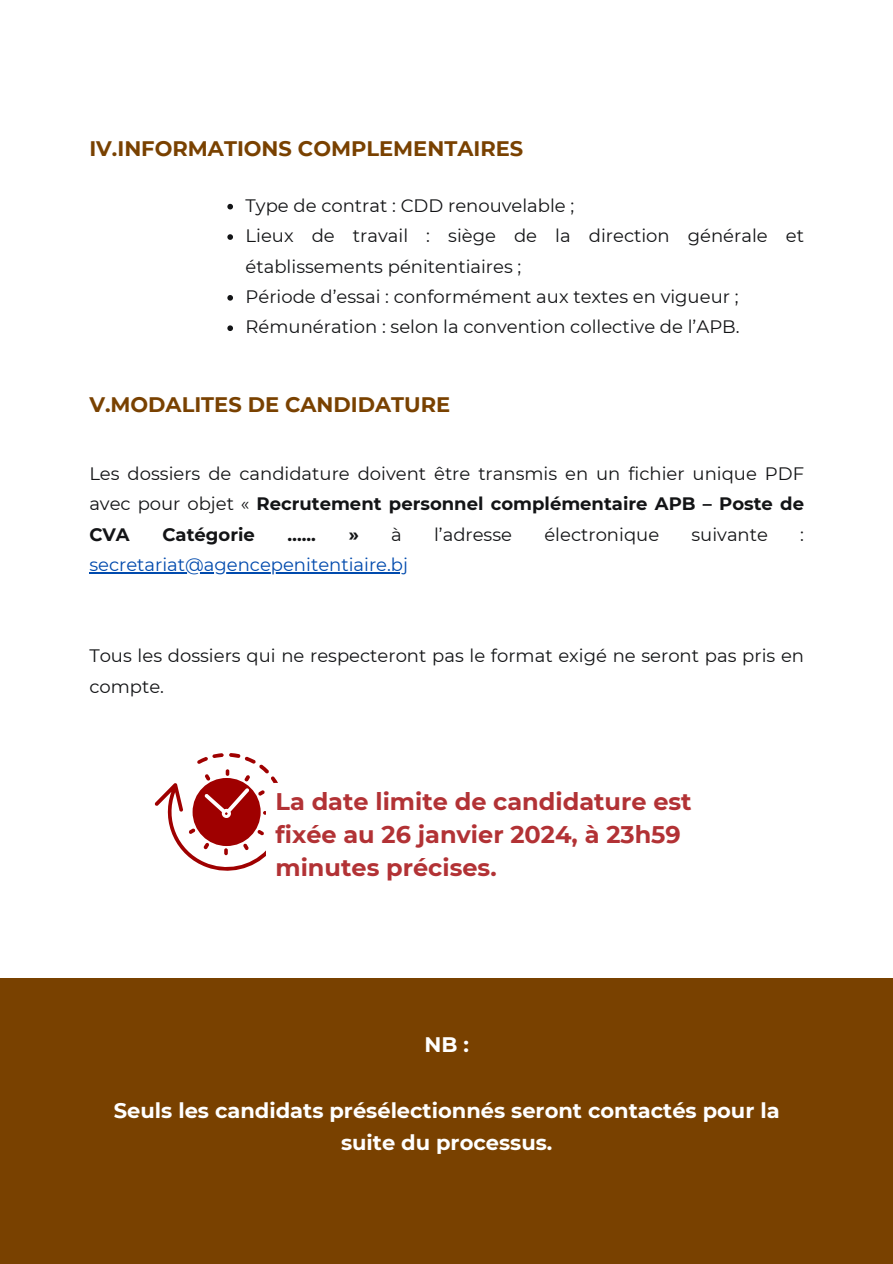
<style>
.page{position:relative;width:893px;height:1264px;background:#fff}
.page>*{position:absolute;margin:0;border:0;box-sizing:border-box;transform-origin:0 0}
.t1{font:700 24px/32.7px "Montserrat";color:#b23235}
.t2{font:700 21px/32.7px "Montserrat";color:#fff;text-align:center}
.t3{font:700 21px "Montserrat";color:#794100}
.t4{font:18px/30.3px "Montserrat";color:#131416}
.t5{font:18px "Montserrat";color:#004aad}
.t6{font:700 18px "Montserrat";color:#131416}
.s1{font-weight:700}
.s2{font-weight:400}
</style>
<div class="page">
<svg style="left:227px;top:204px;width:6px;height:5px"></svg>
<svg style="left:227px;top:234px;width:6px;height:6px"></svg>
<svg style="left:227px;top:295px;width:6px;height:6px"></svg>
<svg style="left:227px;top:325px;width:6px;height:6px"></svg>
<div style="left:0;top:977px;width:892px;height:286px;background:#794100"></div>
<svg style="left:155px;top:753px;width:123px;height:118px"></svg>
<hr style="left:89px;top:572px;width:319px;height:1px;background:#004aad">
<svg style="left:266px;top:783px;width:12px;height:88px"></svg>
<p class="t3" style="left:89px;top:136px;width:435px">IV.INFORMATIONS COMPLEMENTAIRES</p>
<p class="t4" style="left:245px;top:190px;width:330px">Type de contrat : CDD renouvelable ;</p>
<p class="t4" style="left:245px;top:220px;width:560px">Lieux de travail : siège de la direction générale et établissements pénitentiaires ;</p>
<p class="t4" style="left:245px;top:281px;width:494px">Période d’essai : conformément aux textes en vigueur ;</p>
<p class="t4" style="left:245px;top:312px;width:495px">Rémunération : selon la convention collective de l’APB.</p>
<p class="t3" style="left:89px;top:392px;width:362px">V.MODALITES DE CANDIDATURE</p>
<p class="t4" style="left:89px;top:458px;width:716px;text-align:justify">Les dossiers de candidature doivent être transmis en un fichier unique PDF avec pour objet « <span class="s1">Recrutement personnel complémentaire APB – Poste de CVA</span></p>
<p class="t6" style="left:162px;top:523px;width:94px">Catégorie</p>
<p class="t6" style="left:287px;top:523px;width:30px">…...</p>
<p class="t6" style="left:348px;top:523px;width:55px">» <span class="s2">à</span></p>
<p class="t4" style="left:434px;top:519px;width:80px">l’adresse</p>
<p class="t4" style="left:544px;top:519px;width:116px">électronique</p>
<p class="t4" style="left:691px;top:519px;width:78px">suivante</p>
<p class="t4" style="left:800px;top:519px;width:5px">:</p>
<p class="t5" style="left:89px;top:553px;width:320px">secretariat@agencepenitentiaire.bj</p>
<p class="t4" style="left:89px;top:640px;width:716px">Tous les dossiers qui ne respecteront pas le format exigé ne seront pas pris en compte.</p>
<p class="t1" style="left:275px;top:785px;width:417px">La date limite de candidature est fixée au 26 janvier 2024, à 23h59 minutes précises.</p>
<p class="t2" style="left:424px;top:1028px;width:46px">NB :</p>
<p class="t2" style="left:114px;top:1093px;width:667px">Seuls les candidats présélectionnés seront contactés pour la suite du processus.</p>
</div>
